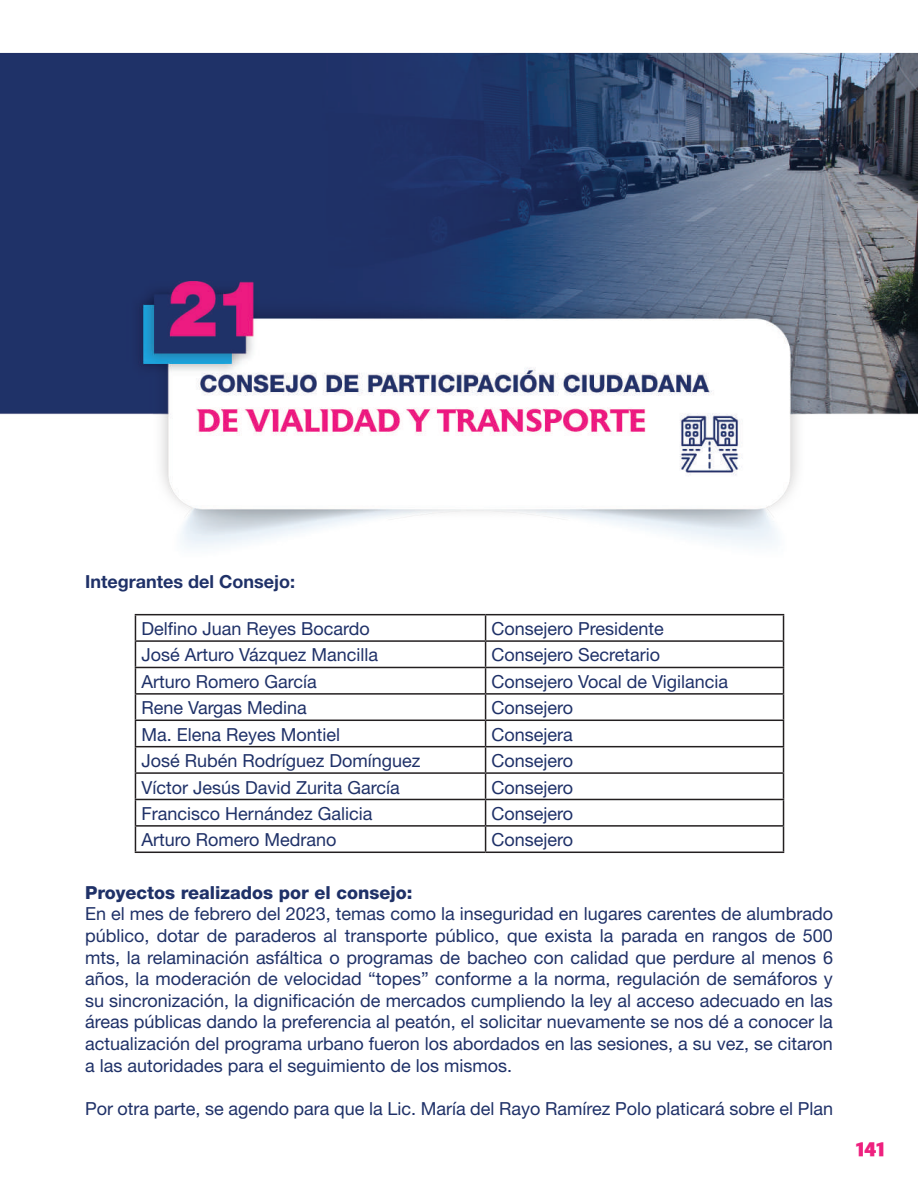
<style>
.page{position:relative;width:918px;height:1188px;background:#fff}
.page>*{position:absolute;margin:0;border:0;box-sizing:border-box;transform-origin:0 0}
.t1{font:800 19.5px "Astoria";color:#ee217f}
.t2{font:18px/21.6px "Helvetica Neue LT 55 Rm";color:#1f3168;text-align:justify}
.t3{font:18px "Helvetica Neue LT 85 Hv";color:#1f3168}
.t4{font:18px "Helvetica Neue LT 75 Bd";color:#1f3168}
</style>
<div class="page">
<img style="left:0;top:52px;width:918px;height:639px">
<hr style="left:135px;top:614px;width:351px;height:1px;background:#231f20">
<hr style="left:486px;top:614px;width:298px;height:1px;background:#231f20">
<hr style="left:135px;top:640px;width:351px;height:2px;background:#231f20">
<hr style="left:486px;top:640px;width:298px;height:2px;background:#231f20">
<hr style="left:135px;top:667px;width:351px;height:1px;background:#231f20">
<hr style="left:486px;top:667px;width:298px;height:1px;background:#231f20">
<hr style="left:135px;top:693px;width:351px;height:2px;background:#231f20">
<hr style="left:486px;top:693px;width:298px;height:2px;background:#231f20">
<hr style="left:135px;top:720px;width:351px;height:1px;background:#231f20">
<hr style="left:486px;top:720px;width:298px;height:1px;background:#231f20">
<hr style="left:135px;top:746px;width:351px;height:1px;background:#231f20">
<hr style="left:486px;top:746px;width:298px;height:1px;background:#231f20">
<hr style="left:135px;top:772px;width:351px;height:2px;background:#231f20">
<hr style="left:486px;top:772px;width:298px;height:2px;background:#231f20">
<hr style="left:135px;top:799px;width:351px;height:1px;background:#231f20">
<hr style="left:486px;top:799px;width:298px;height:1px;background:#231f20">
<hr style="left:135px;top:825px;width:351px;height:2px;background:#231f20">
<svg style="left:135px;top:615px;width:1px;height:237px"></svg>
<hr style="left:486px;top:825px;width:298px;height:2px;background:#231f20">
<svg style="left:485px;top:615px;width:1px;height:237px"></svg>
<svg style="left:783px;top:615px;width:1px;height:237px"></svg>
<hr style="left:135px;top:852px;width:351px;height:1px;background:#231f20">
<hr style="left:486px;top:852px;width:298px;height:1px;background:#231f20">
<p class="t4" style="left:85px;top:571px;width:211px">Integrantes del Consejo:</p>
<p class="t2" style="left:141px;top:617px;width:230px">Delfino Juan Reyes Bocardo</p>
<p class="t2" style="left:492px;top:617px;width:174px">Consejero Presidente</p>
<p class="t2" style="left:141px;top:644px;width:238px">José Arturo Vázquez Mancilla</p>
<p class="t2" style="left:492px;top:644px;width:170px">Consejero Secretario</p>
<p class="t2" style="left:141px;top:670px;width:177px">Arturo Romero García</p>
<p class="t2" style="left:492px;top:670px;width:238px">Consejero Vocal de Vigilancia</p>
<p class="t2" style="left:141px;top:697px;width:167px">Rene Vargas Medina</p>
<p class="t2" style="left:492px;top:697px;width:83px">Consejero</p>
<p class="t2" style="left:141px;top:723px;width:200px">Ma. Elena Reyes Montiel</p>
<p class="t2" style="left:492px;top:723px;width:83px">Consejera</p>
<p class="t2" style="left:141px;top:749px;width:281px">José Rubén Rodríguez Domínguez</p>
<p class="t2" style="left:492px;top:749px;width:83px">Consejero</p>
<p class="t2" style="left:141px;top:776px;width:260px">Víctor Jesús David Zurita García</p>
<p class="t2" style="left:492px;top:776px;width:83px">Consejero</p>
<p class="t2" style="left:141px;top:802px;width:232px">Francisco Hernández Galicia</p>
<p class="t2" style="left:492px;top:802px;width:83px">Consejero</p>
<p class="t2" style="left:141px;top:829px;width:197px">Arturo Romero Medrano</p>
<p class="t2" style="left:492px;top:829px;width:83px">Consejero</p>
<p class="t3" style="left:85px;top:882px;width:329px">Proyectos realizados por el consejo:</p>
<p class="t2" style="left:85px;top:903px;width:749px">En el mes de febrero del 2023, temas como la inseguridad en lugares carentes de alumbrado público, dotar de paraderos al transporte público, que exista la parada en rangos de 500 mts, la relaminación asfáltica o programas de bacheo con calidad que perdure al menos 6 años, la moderación de velocidad “topes” conforme a la norma, regulación de semáforos y su sincronización, la dignificación de mercados cumpliendo la ley al acceso adecuado en las áreas públicas dando la preferencia al peatón, el solicitar nuevamente se nos dé a conocer la actualización del programa urbano fueron los abordados en las sesiones, a su vez, se citaron a las autoridades para el seguimiento de los mismos.</p>
<p class="t2" style="left:85px;top:1097px;width:750px">Por otra parte, se agendo para que la Lic. María del Rayo Ramírez Polo platicará sobre el Plan</p>
<p class="t1" style="left:856px;top:1138px;width:31px">141</p>
</div>
